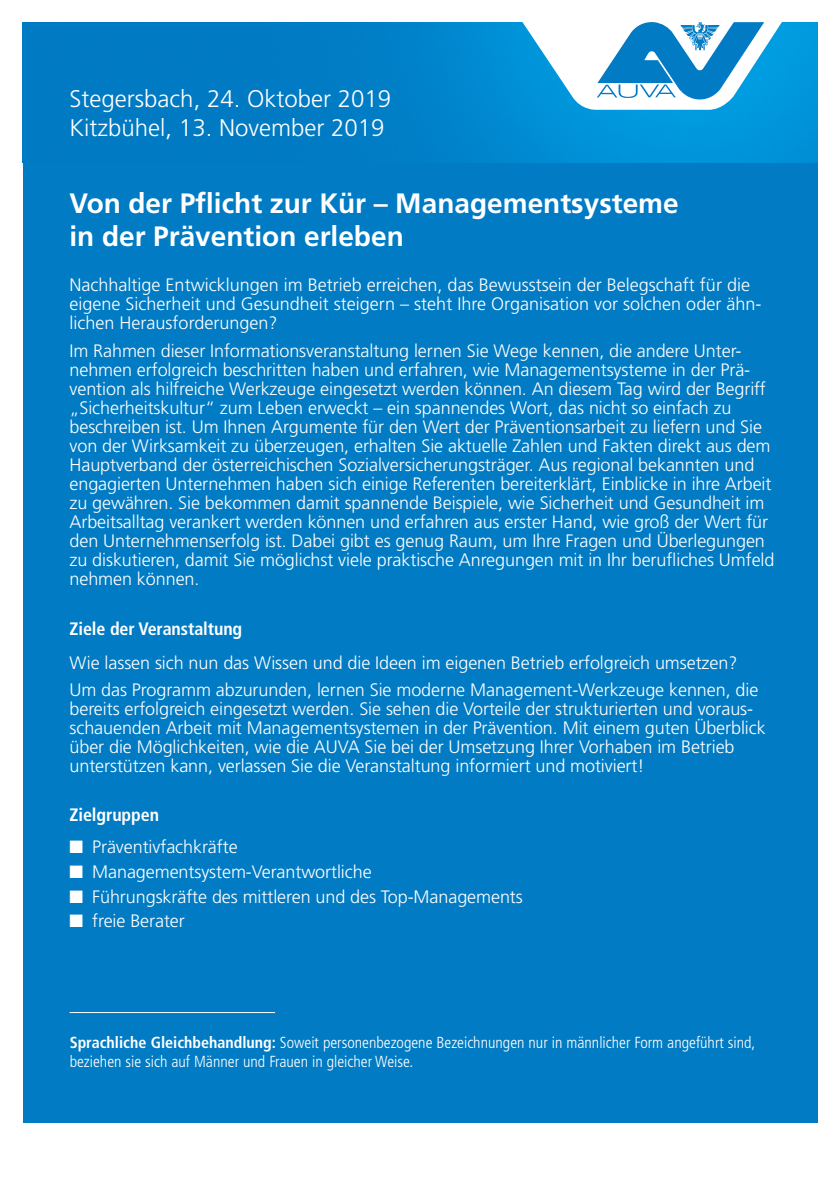
<style>
.page{position:relative;width:840px;height:1191px;background:#fff}
.page>*{position:absolute;margin:0;border:0;box-sizing:border-box;transform-origin:0 0}
.H1_Headline_Vorderseite_32_32{font:700 28px/33.6px "Frutiger LT Std";color:#fff}
.t1{font:300 24px/28.8px "Frutiger LT Std";color:#fff}
.I_Copy_weiß{font:300 18px/19px "Frutiger LT Std";letter-spacing:-.005em;color:#fff}
.I_Copy_weiß-2{font:700 condensed 18px "Frutiger LT Std";letter-spacing:-.005em;color:#fff}
.I_Fußzeile{font:300 condensed 16px/19.2px "Frutiger LT Std";color:#fff}
.s1{font-weight:700}
</style>
<div class="page">
<div style="left:23px;top:22px;width:793px;height:1101px;background:#007bc4"></div>
<img style="left:428px;top:22px;width:388px;height:141px">
<svg style="left:519px;top:22px;width:264px;height:89px"></svg>
<hr style="left:69px;top:1012px;width:206px;height:1px;background:#fff">
<h2 class="t1" style="left:69px;top:85px;width:323px">Stegersbach, 24. Oktober 2019<br>Kitzbühel, 13. November 2019</h2>
<h1 class="H1_Headline_Vorderseite_32_32" style="left:69px;top:186px;width:610px">Von der Pflicht zur Kür – Managementsysteme in der Prävention erleben</h1>
<p class="I_Copy_weiß" style="left:69px;top:276px;width:691px">Nachhaltige Entwicklungen im Betrieb erreichen, das Bewusstsein der Belegschaft für die eigene Sicherheit und Gesundheit steigern – steht Ihre Organisation vor solchen oder ähn&shy;lichen Herausforderungen?</p>
<p class="I_Copy_weiß" style="left:69px;top:341px;width:706px">Im Rahmen dieser Informationsveranstaltung lernen Sie Wege kennen, die andere Unter&shy;nehmen erfolgreich beschritten haben und erfahren, wie Managementsysteme in der Prä&shy;vention als hilfreiche Werkzeuge eingesetzt werden können. An diesem Tag wird der Begriff „Sicherheitskultur“ zum Leben erweckt – ein spannendes Wort, das nicht so einfach zu beschreiben ist. Um Ihnen Argumente für den Wert der Präventionsarbeit zu liefern und Sie von der Wirksamkeit zu überzeugen, erhalten Sie aktuelle Zahlen und Fakten direkt aus dem Hauptverband der österreichischen Sozialversicherungsträger. Aus regional bekannten und engagierten Unternehmen haben sich einige Referenten bereiterklärt, Einblicke in ihre Arbeit zu gewähren. Sie bekommen damit spannende Beispiele, wie Sicherheit und Gesundheit im Arbeitsalltag verankert werden können und erfahren aus erster Hand, wie groß der Wert für den Unternehmenserfolg ist. Dabei gibt es genug Raum, um Ihre Fragen und Überlegungen zu diskutieren, damit Sie möglichst viele praktische Anregungen mit in Ihr berufliches Umfeld nehmen können.</p>
<p class="I_Copy_weiß-2" style="left:69px;top:618px;width:174px">Ziele der Veranstaltung</p>
<p class="I_Copy_weiß" style="left:69px;top:653px;width:669px">Wie lassen sich nun das Wissen und die Ideen im eigenen Betrieb erfolgreich umsetzen?</p>
<p class="I_Copy_weiß" style="left:69px;top:681px;width:697px">Um das Programm abzurunden, lernen Sie moderne Management-Werkzeuge kennen, die bereits erfolgreich eingesetzt werden. Sie sehen die Vorteile der strukturierten und voraus&shy;schauenden Arbeit mit Managementsystemen in der Prävention. Mit einem guten Überblick über die Möglichkeiten, wie die AUVA Sie bei der Umsetzung Ihrer Vorhaben im Betrieb unterstützen kann, verlassen Sie die Veranstaltung informiert und motiviert!</p>
<p class="I_Copy_weiß-2" style="left:69px;top:804px;width:91px">Zielgruppen</p>
<p class="I_Copy_weiß" style="left:69px;top:838px;width:170px">■ Präventivfachkräfte</p>
<p class="I_Copy_weiß" style="left:69px;top:862px;width:303px">■ Managementsystem-Verantwortliche</p>
<p class="I_Copy_weiß" style="left:69px;top:887px;width:454px">■ Führungskräfte des mittleren und des Top-Managements</p>
<p class="I_Copy_weiß" style="left:69px;top:912px;width:117px">■ freie Berater</p>
<p class="I_Fußzeile" style="left:70px;top:1033px;width:686px"><span class="s1">Sprachliche Gleichbehandlung:</span> Soweit personenbezogene Bezeichnungen nur in männlicher Form angeführt sind, beziehen sie sich auf Männer und Frauen in gleicher Weise.</p>
</div>
